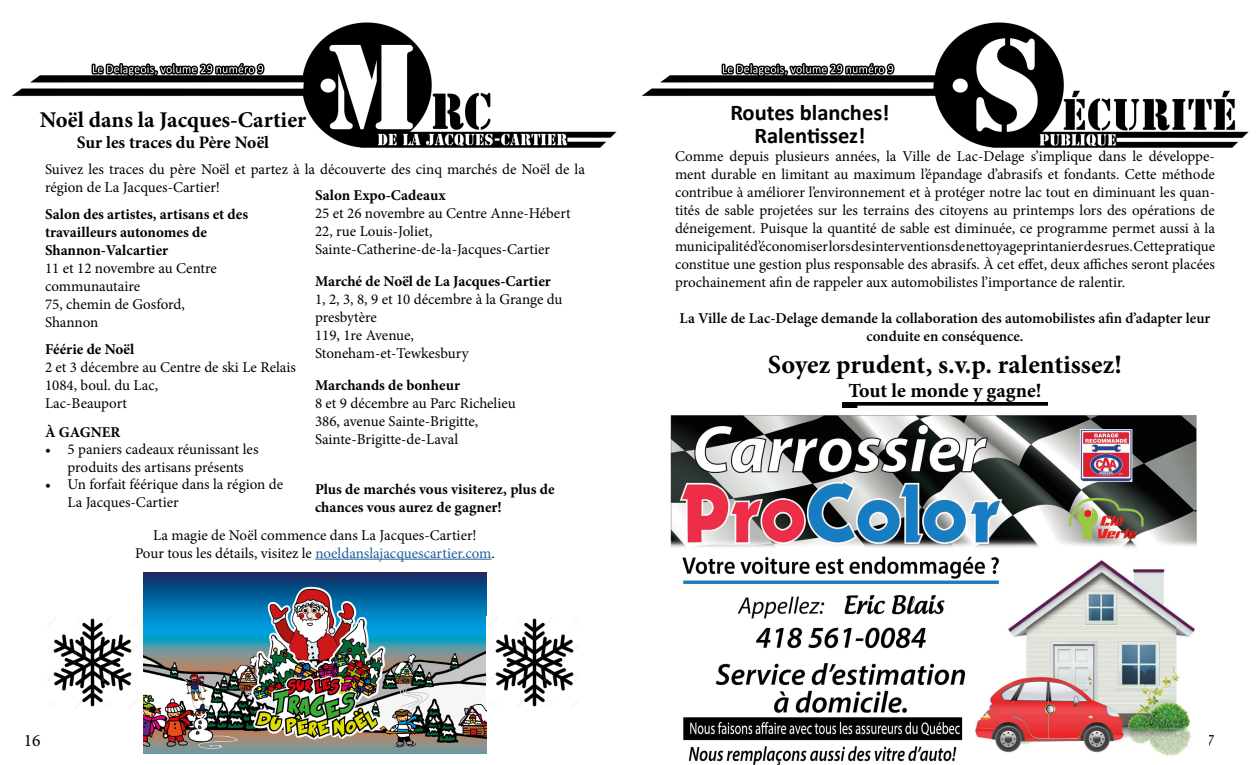
<style>
.page{position:relative;width:1260px;height:765px;background:#fff}
.page>*{position:absolute;margin:0;border:0;box-sizing:border-box;transform-origin:0 0}
.t1{font:700 26.25px "Minion Pro";color:#000}
.t2{font:700 22.5px/22.5px "Calibri";color:#000;text-align:center}
.t3{font:700 22.5px "Minion Pro";color:#000}
.t4{font:700 20px "Minion Pro";color:#000}
.t5{font:700 17.5px "Minion Pro";color:#000}
.t6{font:17.5px "Minion Pro";color:#000}
.t7{font:15px/18px "Minion Pro";color:#000}
.t8{font:700 15px/18px "Minion Pro";color:#000}
.t9{font:600 15px/18px "Minion Pro";color:#000;text-align:center}
.s1{color:#215e9e}
</style>
<div class="page">
<img style="left:12px;top:22px;width:1237px;height:551px">
<hr style="left:315px;top:559px;width:177px;height:1px;background:#215e9e">
<img style="left:143px;top:573px;width:344px;height:180px">
<img style="left:53px;top:618px;width:85px;height:89px">
<img style="left:495px;top:618px;width:85px;height:89px">
<img style="left:843px;top:403px;width:204px;height:5px">
<img style="left:670px;top:414px;width:538px;height:351px">
<h2 class="t3" style="left:40px;top:104px;width:268px">Noël dans la Jacques-Cartier</h2>
<p class="t5" style="left:77px;top:130px;width:194px">Sur les traces du Père Noël</p>
<p class="t7" style="left:45px;top:160px;width:542px">Suivez les traces du père Noël et partez à la découverte des cinq marchés de Noël de la région de La Jacques-Cartier!</p>
<p class="t8" style="left:45px;top:205px;width:205px">Salon des artistes, artisans et des travailleurs autonomes de<br>Shannon-Valcartier</p>
<p class="t7" style="left:45px;top:259px;width:174px">11 et 12 novembre au Centre communautaire<br>75, chemin de Gosford,<br>Shannon</p>
<p class="t8" style="left:315px;top:186px;width:132px">Salon Expo-Cadeaux</p>
<p class="t7" style="left:315px;top:204px;width:257px">25 et 26 novembre au Centre Anne-Hébert<br>22, rue Louis-Joliet,<br>Sainte-Catherine-de-la-Jacques-Cartier</p>
<p class="t8" style="left:315px;top:272px;width:237px">Marché de Noël de La Jacques-Cartier</p>
<p class="t7" style="left:315px;top:291px;width:249px">1, 2, 3, 8, 9 et 10 décembre à la Grange du presbytère<br>119, 1re Avenue,<br>Stoneham-et-Tewkesbury</p>
<p class="t8" style="left:315px;top:376px;width:147px">Marchands de bonheur</p>
<p class="t7" style="left:315px;top:394px;width:202px">8 et 9 décembre au Parc Richelieu<br>386, avenue Sainte-Brigitte,<br>Sainte-Brigitte-de-Laval</p>
<p class="t8" style="left:45px;top:340px;width:91px">Féérie de Noël</p>
<p class="t7" style="left:45px;top:358px;width:252px">2 et 3 décembre au Centre de ski Le Relais<br>1084, boul. du Lac,<br>Lac-Beauport</p>
<p class="t8" style="left:45px;top:423px;width:77px">À GAGNER</p>
<p class="t7" style="left:45px;top:441px;width:215px;line-height:17.5px;text-align:center">• 5 paniers cadeaux réunissant les produits des artisans présents</p>
<p class="t7" style="left:68px;top:476px;width:217px;text-indent:-22px">• Un forfait féérique dans la région de<br>La Jacques-Cartier</p>
<p class="t8" style="left:315px;top:480px;width:241px">Plus de marchés vous visiterez, plus de chances vous aurez de gagner!</p>
<p class="t7" style="left:135px;top:526px;width:361px;text-align:center">La magie de Noël commence dans La Jacques-Cartier!<br>Pour tous les détails, visitez le <span class="s1">noeldanslajacquescartier.com</span>.</p>
<h2 class="t2" style="left:730px;top:101px;width:161px">Routes blanches!<br>Ralentissez!</h2>
<p class="t7" style="left:675px;top:148px;width:542px;text-align:justify">Comme depuis plusieurs années, la Ville de Lac-Delage s’implique dans le développe&shy;ment durable en limitant au maximum l’épandage d’abrasifs et fondants. Cette méthode contribue à améliorer l’environnement et à protéger notre lac tout en diminuant les quan&shy;tités de sable projetées sur les terrains des citoyens au printemps lors des opérations de déneigement. Puisque la quantité de sable est diminuée, ce programme permet aussi à la municipalité d’économiser lors des interventions de nettoyage printanier des rues. Cette pratique constitue une gestion plus responsable des abrasifs. À cet effet, deux affiches seront placées prochainement afin de rappeler aux automobilistes l’importance de ralentir.</p>
<p class="t9" style="left:680px;top:309px;width:532px">La Ville de Lac-Delage demande la collaboration des automobilistes afin d’adapter leur conduite en conséquence.</p>
<h1 class="t1" style="left:768px;top:346px;width:356px">Soyez prudent, s.v.p. ralentissez!</h1>
<h3 class="t4" style="left:848px;top:376px;width:195px">Tout le monde y gagne!</h3>
<p class="t6" style="left:24px;top:728px;width:18px">16</p>
<p class="t6" style="left:1198px;top:728px;width:18px">17</p>
</div>
